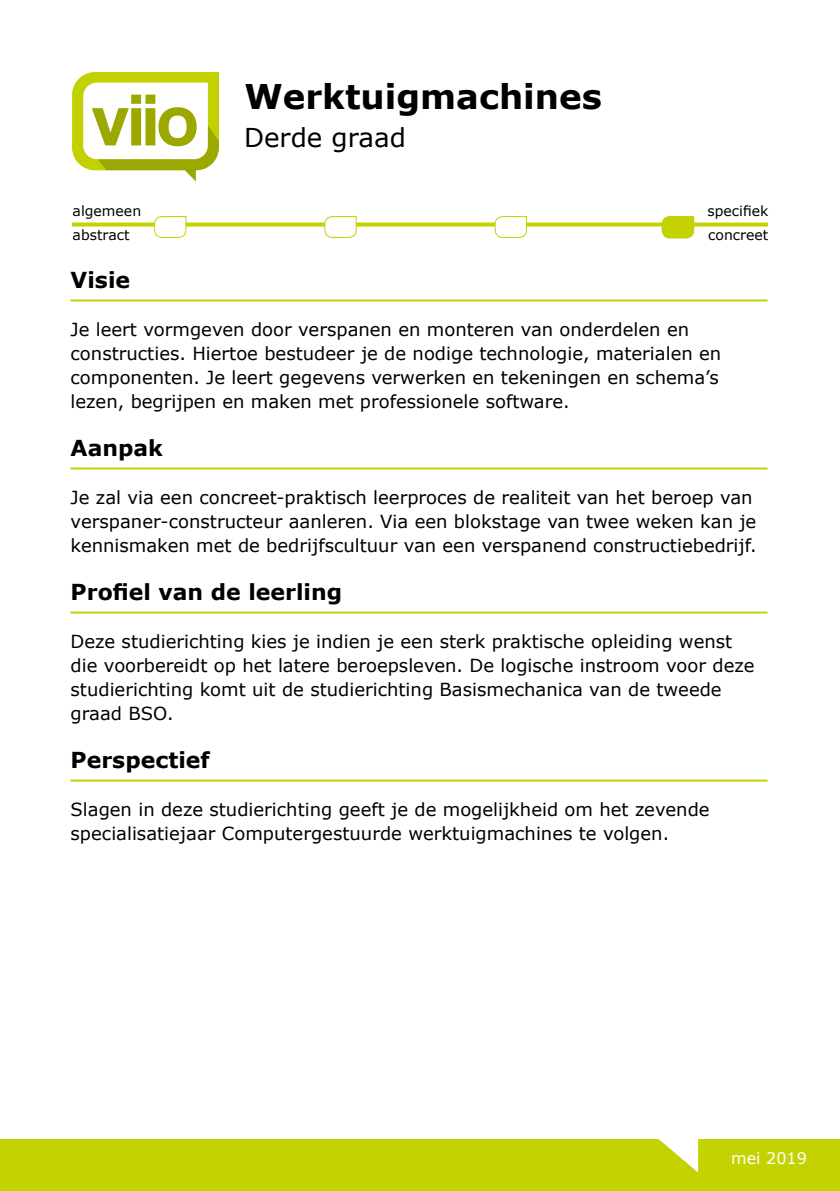
<style>
.page{position:relative;width:840px;height:1191px;background:#fff}
.page>*{position:absolute;margin:0;border:0;box-sizing:border-box;transform-origin:0 0}
.t1{font:700 34px "Verdana";color:#000}
.t2{font:26px "Verdana";color:#000}
.t3{font:700 22px "Verdana";color:#000}
.t4{font:18px/24px "Verdana";color:#000}
.t5{font:16px "Verdana";color:#fff}
.t6{font:14px "Verdana";color:#000}
</style>
<div class="page">
<svg style="left:72px;top:72px;width:146px;height:109px"></svg>
<div style="left:0;top:1139px;width:839px;height:52px;background:#c3d200"></div>
<svg style="left:658px;top:1139px;width:39px;height:33px"></svg>
<svg style="left:72px;top:222px;width:695px;height:4px;background:#cad721"></svg>
<svg style="left:494px;top:216px;width:33px;height:22px"></svg>
<svg style="left:324px;top:216px;width:33px;height:22px"></svg>
<svg style="left:153px;top:216px;width:34px;height:22px"></svg>
<hr style="left:71px;top:299px;width:696px;height:2px;background:#c3d200">
<hr style="left:71px;top:467px;width:696px;height:2px;background:#c3d200">
<hr style="left:71px;top:611px;width:696px;height:2px;background:#c3d200">
<hr style="left:71px;top:779px;width:696px;height:2px;background:#c3d200">
<svg style="left:661px;top:216px;width:33px;height:22px"></svg>
<h1 class="t1" style="left:244px;top:73px;width:359px">Werktuigmachines</h1>
<h2 class="t2" style="left:244px;top:120px;width:163px">Derde graad</h2>
<p class="t6" style="left:73px;top:201px;width:70px">algemeen</p>
<p class="t6" style="left:707px;top:201px;width:62px">specifiek</p>
<p class="t6" style="left:73px;top:225px;width:58px">abstract</p>
<p class="t6" style="left:708px;top:225px;width:62px">concreet</p>
<p class="t3" style="left:71px;top:264px;width:61px">Visie</p>
<p class="t4" style="left:71px;top:317px;width:651px">Je leert vormgeven door verspanen en monteren van onderdelen en constructies. Hiertoe bestudeer je de nodige technologie, materialen en componenten. Je leert gegevens verwerken en tekeningen en schema’s lezen, begrijpen en maken met professionele software.</p>
<p class="t3" style="left:71px;top:432px;width:94px">Aanpak</p>
<p class="t4" style="left:71px;top:485px;width:687px">Je zal via een concreet-praktisch leerproces de realiteit van het beroep van verspaner-constructeur aanleren. Via een blokstage van twee weken kan je kennismaken met de bedrijfscultuur van een verspanend constructiebedrijf.</p>
<p class="t3" style="left:71px;top:576px;width:273px">Profiel van de leerling</p>
<p class="t4" style="left:71px;top:629px;width:685px">Deze studierichting kies je indien je een sterk praktische opleiding wenst die voorbereidt op het latere beroepsleven. De logische instroom voor deze studierichting komt uit de studierichting Basismechanica van de tweede graad BSO.</p>
<p class="t3" style="left:71px;top:744px;width:141px">Perspectief</p>
<p class="t4" style="left:71px;top:797px;width:640px">Slagen in deze studierichting geeft je de mogelijkheid om het zevende specialisatiejaar Computergestuurde werktuigmachines te volgen.</p>
<p class="t5" style="left:730px;top:1147px;width:77px">mei 2019</p>
</div>
